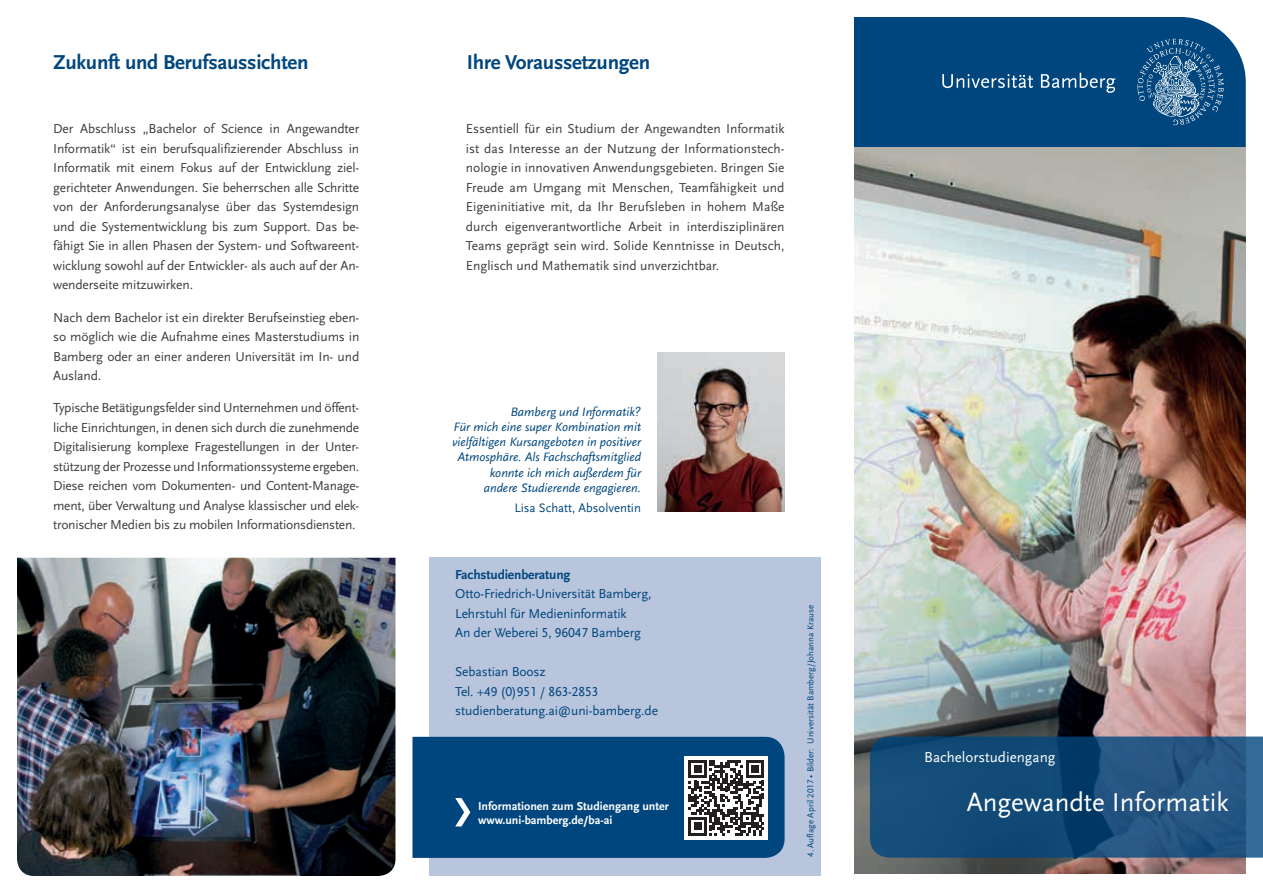
<style>
.page{position:relative;width:1263px;height:893px;background:#fff}
.page>*{position:absolute;margin:0;border:0;box-sizing:border-box;transform-origin:0 0}
.t1{font:27px "UB Scala Sans";color:#fff}
.t2{font:700 21px "UB Scala Sans";letter-spacing:-.015em;color:#01477e}
.t3{font:700 21px "UB Scala Sans";letter-spacing:-.015em;color:#00467e}
.t4{font:15px "UB Scala Sans";color:#fff}
.t5{font:13.5px/19.5px "UB Scala Sans";letter-spacing:-.01em;color:#3e3e3f;text-align:justify}
.t6{font:13.5px/19.5px "UB Scala Sans";letter-spacing:-.01em;color:#00467e}
.t7{font:700 13.5px "UB Scala Sans";letter-spacing:-.01em;color:#00467e}
.t8{font:italic 12.75px/15.3px "UB Scala Sans";color:#01477e;text-align:right}
.t9{font:12.75px "UB Scala Sans";color:#01477e}
.t10{font:700 12px "UB Scala Sans";color:#fff}
.t11{font:9px "UB Scala Sans";color:#00467e}
</style>
<div class="page">
<div style="left:855px;top:17px;width:391px;height:130px;background:#00467e"></div>
<svg style="left:1137px;top:39px;width:87px;height:86px;background:#2d6694"></svg>
<svg style="left:942px;top:74px;width:91px;height:14px"></svg>
<svg style="left:1041px;top:73px;width:74px;height:20px"></svg>
<img style="left:855px;top:147px;width:391px;height:727px">
<div style="left:429px;top:558px;width:392px;height:318px;background:#b9c5dc"></div>
<img style="left:17px;top:558px;width:378px;height:318px">
<svg style="left:870px;top:736px;width:393px;height:122px;background:#1a4e7a"></svg>
<img style="left:657px;top:353px;width:127px;height:159px">
<svg style="left:412px;top:737px;width:372px;height:121px;background:#195482"></svg>
<h2 class="t2" style="left:53px;top:49px;width:257px">Zukunft und Berufsaussichten</h2>
<p class="t5" style="left:53px;top:119px;width:308px">Der Abschluss „Bachelor of Science in Angewandter Informatik“ ist ein berufsqualifizierender Abschluss in Informatik mit einem Fokus auf der Entwicklung ziel&shy;gerichteter Anwendungen. Sie beherrschen alle Schritte von der Anforderungsanalyse über das Systemdesign und die Systementwicklung bis zum Support. Das be&shy;fähigt Sie in allen Phasen der System- und Softwareent&shy;wicklung sowohl auf der Entwickler- als auch auf der An&shy;wenderseite mitzuwirken.</p>
<p class="t5" style="left:53px;top:307px;width:308px">Nach dem Bachelor ist ein direkter Berufseinstieg eben&shy;so möglich wie die Aufnahme eines Masterstudiums in Bamberg oder an einer anderen Universität im In- und Ausland.</p>
<p class="t5" style="left:53px;top:398px;width:308px">Typische Betätigungsfelder sind Unternehmen und öffent&shy;liche Einrichtungen, in denen sich durch die zunehmende Digitalisierung komplexe Fragestellungen in der Unter&shy;stützung der Prozesse und Informationssysteme ergeben.<br>Diese reichen vom Dokumenten- und Content-Manage&shy;ment, über Verwaltung und Analyse klassischer und elek&shy;tronischer Medien bis zu mobilen Informationsdiensten.</p>
<h2 class="t3" style="left:467px;top:50px;width:185px">Ihre Voraussetzungen</h2>
<p class="t5" style="left:466px;top:119px;width:320px">Essentiell für ein Studium der Angewandten Informatik ist das Interesse an der Nutzung der Informationstech&shy;nologie in innovativen Anwendungsgebieten. Bringen Sie Freude am Umgang mit Menschen, Teamfähigkeit und Eigeninitiative mit, da Ihr Berufsleben in hohem Maße durch eigenverantwortliche Arbeit in interdisziplinären Teams geprägt sein wird. Solide Kenntnisse in Deutsch, Englisch und Mathematik sind unverzichtbar.</p>
<p class="t8" style="left:452px;top:404px;width:190px">Bamberg und Informatik?<br>Für mich eine super Kombination mit vielfältigen Kursangeboten in positiver Atmosphäre. Als Fachschaftsmitglied konnte ich mich außerdem für<br>andere Studierende engagieren.</p>
<p class="t9" style="left:514px;top:500px;width:128px">Lisa Schatt, Absolventin</p>
<p class="t7" style="left:455px;top:566px;width:117px">Fachstudienberatung</p>
<p class="t6" style="left:455px;top:584px;width:198px">Otto-Friedrich-Universität Bamberg,<br>Lehrstuhl für Medieninformatik<br>An der Weberei 5, 96047 Bamberg</p>
<p class="t6" style="left:455px;top:662px;width:204px">Sebastian Boosz<br>Tel. +49 (0)951 / 863-2853 studienberatung.ai@uni-bamberg.de</p>
<p class="t11" style="left:805px;top:857px;width:254px;rotate:-90deg">4. Auflage April 2017 • Bilder: Universität Bamberg/Johanna Krause</p>
<p class="t4" style="left:924px;top:748px;width:133px">Bachelorstudiengang</p>
<p class="t10" style="left:478px;top:799px;width:192px">Informationen zum Studiengang unter</p>
<h1 class="t1" style="left:967px;top:786px;width:263px">Angewandte Informatik</h1>
<p class="t10" style="left:478px;top:813px;width:136px">www.uni-bamberg.de/ba-ai</p>
</div>
